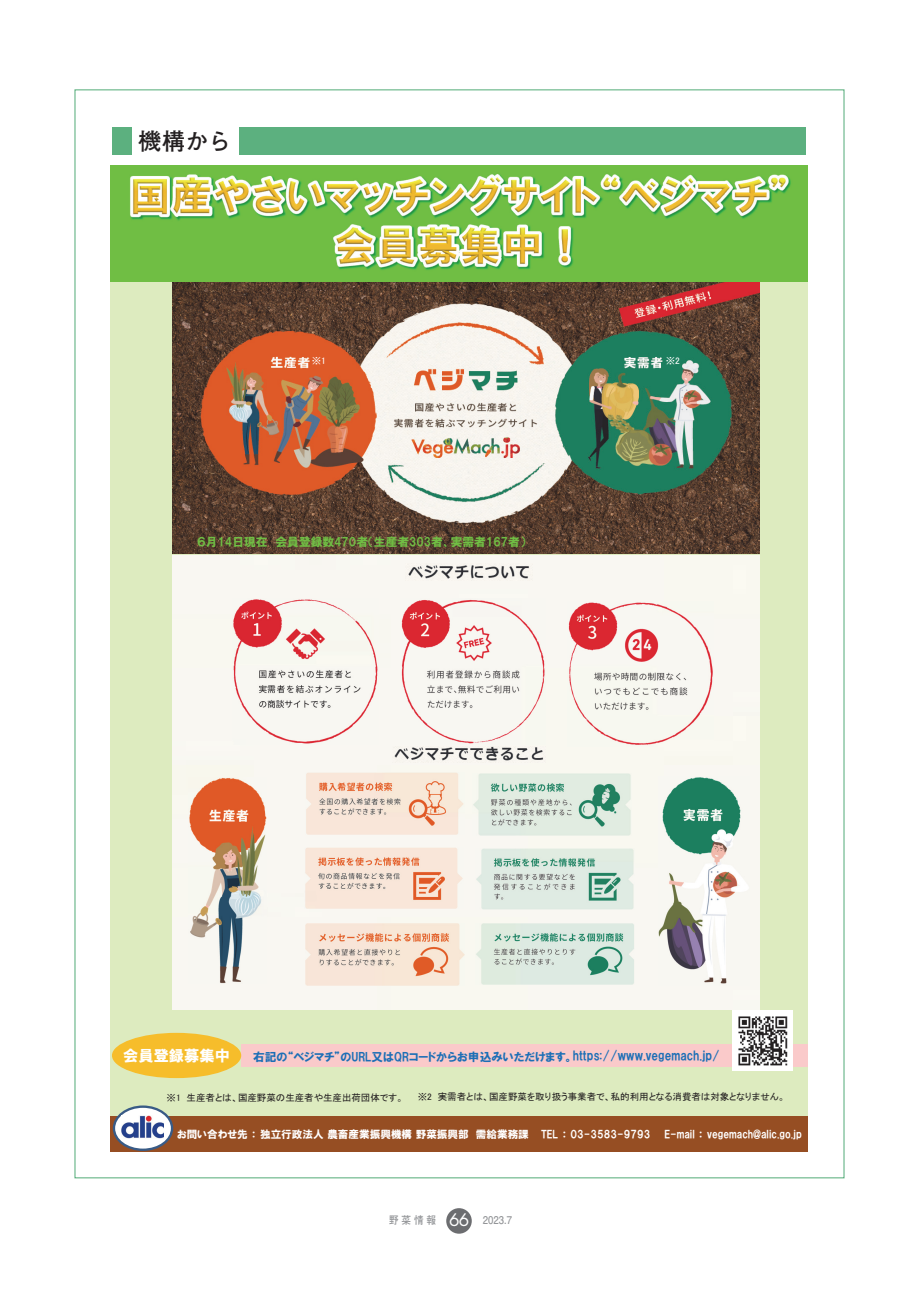
<style>
.page{position:relative;width:919px;height:1289px;background:#fff}
.page>*{position:absolute;margin:0;border:0;box-sizing:border-box;transform-origin:0 0}
.t1{font:700 23.4px "Futo Go B101 Pr 5";color:#231f20}
.t2{font:15.3px "HGP Soei Kakugothic UB";color:#fff}
.t3{font:11.7px "HGP Soei Kakugothic UB";color:#1c6fb6}
.t4{font:11.7px "HGP Soei Kakugothic UB";color:#70be44}
.t5{font:10.65px "HGP Soei Kakugothic UB";color:#fff}
.t6{font:700 10.65px "Futo Go B101 Pr 5";letter-spacing:.15em;color:#939598;scale:.9 1}
.t7{font:9.45px "MS P Gothic";color:#231f20}
.t8{font:9.45px "MS P Gothic";color:#fff}
.s1{font-size:12.3px}
.s2{font-family:"Futura Std";font-weight:400;font-size:16.95px;color:#fff}
</style>
<div class="page">
<div style="left:446px;top:1208px;width:25px;height:25px;background:#6c6d70;border-radius:50%"></div>
<div style="left:110px;top:282px;width:697px;height:834px;background:#ddebbf"></div>
<img style="left:172px;top:282px;width:587px;height:272px">
<div style="left:241px;top:1044px;width:566px;height:23px;background:#facaca"></div>
<div style="left:110px;top:1116px;width:697px;height:35px;background:#964e23"></div>
<svg style="left:114px;top:1106px;width:58px;height:43px"></svg>
<div style="left:113px;top:1105px;width:60px;height:45px;border:2px solid #395b86;border-radius:50%"></div>
<img style="left:121px;top:1115px;width:42px;height:23px">
<img style="left:732px;top:1010px;width:60px;height:60px">
<div style="left:110px;top:166px;width:697px;height:116px;background:#70be44"></div>
<img style="left:130px;top:174px;width:661px;height:96px">
<div style="left:172px;top:556px;width:587px;height:453px;background:#f9f7f2"></div>
<img style="left:232px;top:598px;width:146px;height:146px">
<img style="left:400px;top:598px;width:145px;height:146px">
<img style="left:568px;top:601px;width:145px;height:145px">
<img style="left:475px;top:923px;width:159px;height:61px">
<img style="left:305px;top:923px;width:159px;height:62px">
<img style="left:475px;top:848px;width:159px;height:61px">
<img style="left:304px;top:847px;width:159px;height:61px">
<img style="left:305px;top:773px;width:159px;height:61px">
<img style="left:659px;top:776px;width:91px;height:209px">
<img style="left:188px;top:777px;width:79px;height:206px">
<img style="left:473px;top:773px;width:158px;height:62px">
<img style="left:406px;top:563px;width:126px;height:17px">
<img style="left:392px;top:746px;width:154px;height:16px">
<div style="left:112px;top:1032px;width:129px;height:46px;background:#f6bd2b;border-radius:50%"></div>
<div style="left:113px;top:128px;width:693px;height:27px;background:#5cb07f"></div>
<div style="left:132px;top:124px;width:106px;height:34px;background:#fff"></div>
<h1 class="t1" style="left:138px;top:123px;width:95px">機構から</h1>
<p class="t8" style="left:312px;top:355px;width:16px">※1</p>
<p class="t8" style="left:665px;top:355px;width:16px">※2</p>
<p class="t4" style="left:197px;top:536px;width:330px">６月14日現在 会員登録数470者（生産者303者、実需者167者）</p>
<h2 class="t2" style="left:123px;top:1047px;width:108px">会員登録募集中</h2>
<p class="t7" style="left:166px;top:1092px;width:238px">※1 生産者とは、国産野菜の生産者や生産出荷団体です。</p>
<p class="t7" style="left:417px;top:1092px;width:369px">※2 実需者とは、国産野菜を取り扱う事業者で、私的利用となる消費者は対象となりません。</p>
<p class="t3" style="left:253px;top:1050px;width:468px">右記の“ベジマチ”のURL又はQRコードからお申込みいただけます。<span class="s1">https://www.vegemach.jp/</span></p>
<p class="t5" style="left:177px;top:1128px;width:474px">お問い合わせ先：独立行政法人農畜産業振興機構野菜振興部 需給業務課 TEL ： 03-3583-9793</p>
<p class="t5" style="left:664px;top:1128px;width:139px">E-mail ： vegemach@alic.go.jp</p>
<p class="t6" style="left:389px;top:1211px;width:138px">野菜情報 <span class="s2">66</span> 2023.7</p>
</div>
